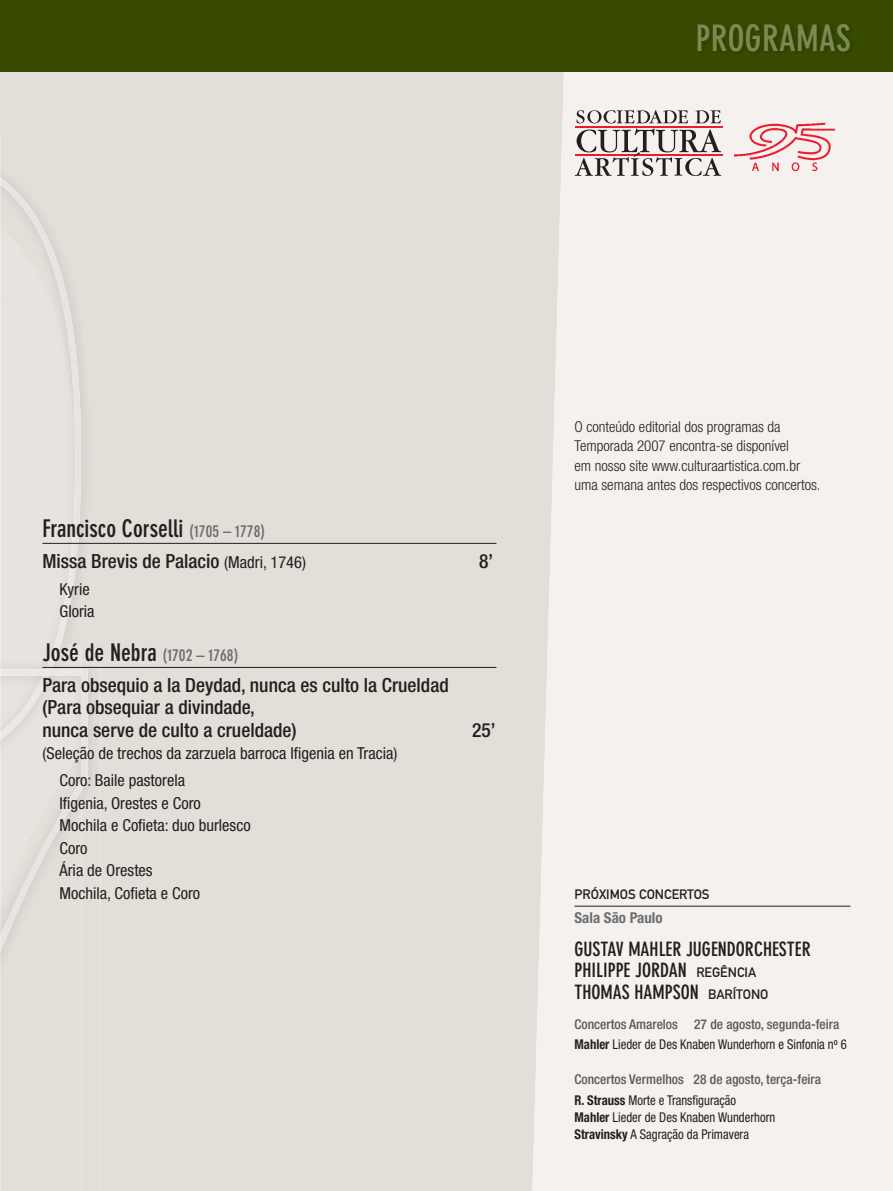
<style>
.page{position:relative;width:893px;height:1191px;background:#fff}
.page>*{position:absolute;margin:0;border:0;box-sizing:border-box;transform-origin:0 0}
.t1{font:700 condensed 36px "DIN Neuzeit Grotesk";letter-spacing:.01em;color:#7c8953}
.t2{font:700 condensed 24px "DIN Neuzeit Grotesk";color:#231f20}
.t3{font:500 condensed 19.5px/22.5px "Helvetica Neue";color:#231f20}
.t4{font:700 condensed 19.5px/21.5px "DIN Neuzeit Grotesk";color:#231f20}
.t5{font:condensed 16.5px/22.5px "Helvetica Neue";color:#231f20}
.t6{font:300 condensed 15px/19.5px "Helvetica Neue";color:#231f20}
.t7{font:700 condensed 15px "Helvetica Neue";color:#6d6e70}
.t8{font:500 condensed 13.5px/20.7px "Helvetica Neue";color:#58595b}
.t9{font:condensed 13.5px/17.2px "Helvetica Neue";color:#231f20;scale:.94 1}
.t10{font:13.5px "DIN Mittelschrift";color:#231f20}
.s1{font-size:16.5px;color:#6d6e70}
.s2{font-weight:400;font-size:16.5px}
.s3{font-family:"DIN Mittelschrift";font-weight:400;font-stretch:normal;font-size:13.5px}
.s4{font-weight:700;color:#231f20}
.s5{font-weight:400;color:#231f20}
.s6{font-weight:700}
</style>
<div class="page">
<div style="left:81px;top:72px;width:451px;height:1118px;background:#e3ded8"></div>
<div style="left:1px;top:132px;width:93px;height:526px;background:#e3ded8"></div>
<img style="left:0;top:132px;width:1px;height:43px">
<img style="left:0;top:177px;width:81px;height:481px">
<img style="left:0;top:175px;width:1px;height:168px">
<div style="left:81px;top:658px;width:19px;height:532px;background:#e3ded8"></div>
<div style="left:0;top:951px;width:81px;height:239px;background:#e3ded8"></div>
<img style="left:81px;top:658px;width:13px;height:129px">
<div style="left:0;top:740px;width:81px;height:211px;background:#e3ded8"></div>
<img style="left:0;top:675px;width:49px;height:65px">
<svg style="left:81px;top:787px;width:3px;height:4px"></svg>
<img style="left:0;top:955px;width:1px;height:131px">
<svg style="left:0;top:936px;width:1px;height:19px"></svg>
<img style="left:49px;top:669px;width:39px;height:118px">
<svg style="left:43px;top:658px;width:13px;height:17px"></svg>
<div style="left:532px;top:72px;width:361px;height:1118px;background:#f4f1ee"></div>
<hr style="left:574px;top:906px;width:276px;height:1px;background:#231f20">
<img style="left:734px;top:117px;width:100px;height:57px">
<hr style="left:575px;top:154px;width:148px;height:2px;background:#ed1b2d">
<hr style="left:575px;top:126px;width:148px;height:1px;background:#ed1b2d">
<svg style="left:575px;top:110px;width:146px;height:66px"></svg>
<div style="left:0;top:0;width:893px;height:72px;background:#384b00"></div>
<hr style="left:43px;top:543px;width:453px;height:1px;background:#231f20">
<hr style="left:43px;top:667px;width:453px;height:1px;background:#231f20">
<h1 class="t1" style="left:696px;top:24px;width:156px">PROGRAMAS</h1>
<h2 class="t2" style="left:43px;top:519px;width:224px">Francisco Corselli <span class="s1">(1705 – 1778)</span></h2>
<p class="t3" style="left:43px;top:551px;width:265px">Missa Brevis de Palacio <span class="s2">(Madri, 1746)</span></p>
<p class="t3" style="left:479px;top:551px;width:16px">8’</p>
<p class="t5" style="left:60px;top:579px;width:37px">Kyrie<br>Gloria</p>
<h2 class="t2" style="left:43px;top:643px;width:198px">José de Nebra <span class="s1">(1702 – 1768)</span></h2>
<p class="t3" style="left:43px;top:675px;width:408px">Para obsequio a la Deydad, nunca es culto la Crueldad (Para obsequiar a divindade,<br>nunca serve de culto a crueldade)</p>
<p class="t3" style="left:472px;top:720px;width:25px">25’</p>
<p class="t5" style="left:60px;top:741px;width:339px;line-height:26.7px;text-indent:-17px">(Seleção de trechos da zarzuela barroca Ifigenia en Tracia)<br>Coro: Baile pastorela</p>
<p class="t5" style="left:60px;top:793px;width:193px">Ifigenia, Orestes e Coro<br>Mochila e Cofieta: duo burlesco<br>Coro<br>Ária de Orestes<br>Mochila, Cofieta e Coro</p>
<p class="t6" style="left:574px;top:418px;width:248px">O conteúdo editorial dos programas da Temporada 2007 encontra-se disponível<br>em nosso site www.culturaartistica.com.br uma semana antes dos respectivos concertos.</p>
<p class="t10" style="left:574px;top:889px;width:137px">PRÓXIMOS CONCERTOS</p>
<p class="t7" style="left:574px;top:912px;width:90px">Sala São Paulo</p>
<p class="t4" style="left:574px;top:939px;width:238px">GUSTAV MAHLER JUGENDORCHESTER<br>PHILIPPE JORDAN <span class="s3">REGÊNCIA<br></span>THOMAS HAMPSON <span class="s3">BARÍTONO</span></p>
<p class="t8" style="left:574px;top:1014px;width:274px">Concertos Amarelos 27 de agosto, segunda-feira<br><span class="s4">Mahler</span> <span class="s5">Lieder de Des Knaben Wunderhorn e Sinfonia n</span><sup>o</sup> <span class="s5">6</span></p>
<p class="t8" style="left:574px;top:1069px;width:248px">Concertos Vermelhos 28 de agosto, terça-feira<br><span class="s4">R. Strauss</span> <span class="s5">Morte e Transfiguração</span></p>
<p class="t9" style="left:574px;top:1109px;width:215px"><span class="s6">Mahler</span> Lieder de Des Knaben Wunderhorn<br><span class="s6">Stravinsky</span> A Sagração da Primavera</p>
</div>
